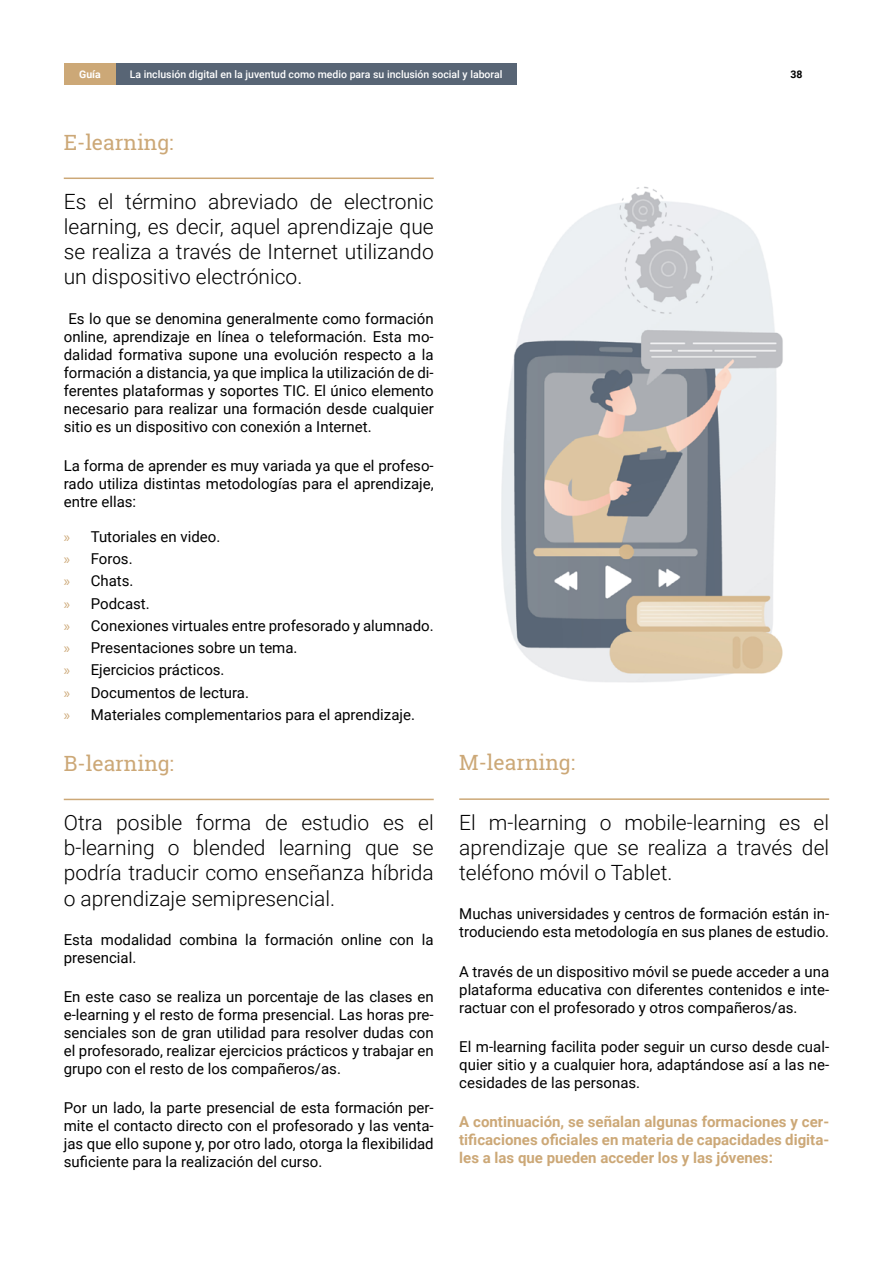
<style>
.page{position:relative;width:893px;height:1263px;background:#fff}
.page>*{position:absolute;margin:0;border:0;box-sizing:border-box;transform-origin:0 0}
.t1{font:300 21px/25.2px "Roboto";color:#000;text-align:justify}
.t2{font:21px "Roboto Slab";color:#cca877}
.t3{font:15px/18px "Roboto";color:#000;text-align:justify}
.t4{font:700 15px/18px "Roboto";color:#cca877;text-align:justify}
.t5{font:500 10.5px "Roboto";color:#fff}
.t6{font:700 10.5px "Roboto";color:#fff}
.t7{font:700 10.5px "Roboto";color:#000}
.s1{font-family:"Myriad Pro";color:#cca877}
</style>
<div class="page">
<div style="left:64px;top:63px;width:52px;height:22px;background:#cca877"></div>
<div style="left:116px;top:63px;width:401px;height:22px;background:#586575"></div>
<hr style="left:64px;top:178px;width:370px;height:1px;background:#cca877">
<hr style="left:64px;top:799px;width:370px;height:1px;background:#cca877">
<hr style="left:459px;top:798px;width:370px;height:2px;background:#cca877">
<img style="left:501px;top:186px;width:282px;height:496px">
<p class="t6" style="left:79px;top:68px;width:23px">Guía</p>
<p class="t5" style="left:130px;top:68px;width:374px">La inclusión digital en la juventud como medio para su inclusión social y laboral</p>
<p class="t7" style="left:790px;top:68px;width:14px">38</p>
<h1 class="t2" style="left:64px;top:128px;width:111px">E-learning:</h1>
<h1 class="t1" style="left:64px;top:189px;width:371px">Es el término abreviado de electronic learning, es decir, aquel aprendizaje que se realiza a través de Internet utilizando un dispositivo electrónico.</h1>
<p class="t3" style="left:64px;top:310px;width:371px;text-indent:5px">Es lo que se denomina generalmente como formación online, aprendizaje en línea o teleformación. Esta mo&shy;dalidad formativa supone una evolución respecto a la formación a distancia, ya que implica la utilización de di&shy;ferentes plataformas y soportes TIC. El único elemento necesario para realizar una formación desde cualquier sitio es un dispositivo con conexión a Internet.</p>
<p class="t3" style="left:64px;top:457px;width:371px">La forma de aprender es muy variada ya que el profeso&shy;rado utiliza distintas metodologías para el aprendizaje, entre ellas:</p>
<p class="t3" style="left:64px;top:526px;width:371px;line-height:22.2px;text-align:left"><span class="s1">»</span> Tutoriales en video.<br><span class="s1">»</span> Foros.<br><span class="s1">»</span> Chats.<br><span class="s1">»</span> Podcast.<br><span class="s1">»</span> Conexiones virtuales entre profesorado y alumnado. <span class="s1">»</span> Presentaciones sobre un tema.<br><span class="s1">»</span> Ejercicios prácticos.<br><span class="s1">»</span> Documentos de lectura.<br><span class="s1">»</span> Materiales complementarios para el aprendizaje.</p>
<h1 class="t2" style="left:64px;top:749px;width:112px">B-learning:</h1>
<h1 class="t1" style="left:64px;top:810px;width:371px">Otra posible forma de estudio es el b-learning o blended learning que se podría traducir como enseñanza híbrida o aprendizaje semipresencial.</h1>
<p class="t3" style="left:64px;top:931px;width:371px">Esta modalidad combina la formación online con la presencial.</p>
<p class="t3" style="left:64px;top:988px;width:371px">En este caso se realiza un porcentaje de las clases en e-learning y el resto de forma presencial. Las horas pre&shy;senciales son de gran utilidad para resolver dudas con el profesorado, realizar ejercicios prácticos y trabajar en grupo con el resto de los compañeros/as.</p>
<p class="t3" style="left:64px;top:1099px;width:371px">Por un lado, la parte presencial de esta formación per&shy;mite el contacto directo con el profesorado y las venta&shy;jas que ello supone y, por otro lado, otorga la flexibilidad suficiente para la realización del curso.</p>
<h1 class="t2" style="left:459px;top:748px;width:117px">M-learning:</h1>
<h1 class="t1" style="left:459px;top:810px;width:371px">El m-learning o mobile-learning es el aprendizaje que se realiza a través del teléfono móvil o Tablet.</h1>
<p class="t3" style="left:459px;top:905px;width:371px">Muchas universidades y centros de formación están in&shy;troduciendo esta metodología en sus planes de estudio.</p>
<p class="t3" style="left:459px;top:962px;width:371px">A través de un dispositivo móvil se puede acceder a una plataforma educativa con diferentes contenidos e inte&shy;ractuar con el profesorado y otros compañeros/as.</p>
<p class="t3" style="left:459px;top:1038px;width:371px">El m-learning facilita poder seguir un curso desde cual&shy;quier sitio y a cualquier hora, adaptándose así a las ne&shy;cesidades de las personas.</p>
<p class="t4" style="left:459px;top:1113px;width:371px">A continuación, se señalan algunas formaciones y cer&shy;tificaciones oficiales en materia de capacidades digita&shy;les a las que pueden acceder los y las jóvenes:</p>
</div>
